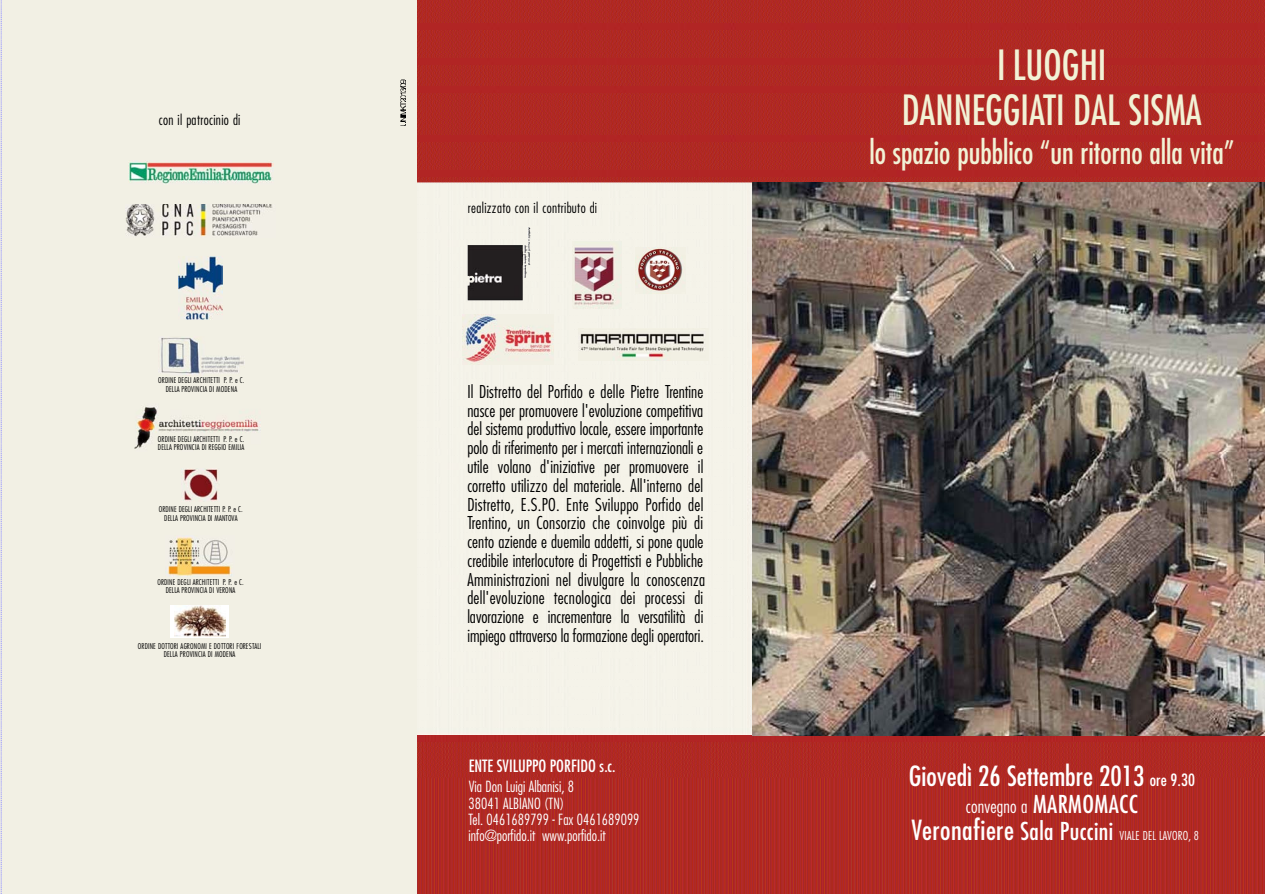
<style>
.page{position:relative;width:1265px;height:894px;background:#fff}
.page>*{position:absolute;margin:0;border:0;box-sizing:border-box;transform-origin:0 0}
.t1{font:condensed 40.5px/45px "Futura";color:#f2f2d6;text-align:center;scale:.95 1}
.t2{font:condensed 31.5px "Futura";color:#f2f2d6;scale:.95 1}
.t3{font:condensed 27px "Futura";color:#fff}
.t4{font:300 condensed 18px "Futura";letter-spacing:.01em;color:#fff}
.t5{font:300 condensed 17.25px/18.8px "Futura";letter-spacing:.005em;color:#000}
.t6{font:condensed 16.5px "Futura";color:#fff}
.t7{font:300 condensed 15px/16.5px "Futura";color:#fff}
.t8{font:300 condensed 14.25px "Futura";letter-spacing:.025em;color:#000}
.t9{font:300 condensed 12px "Futura";letter-spacing:.015em;color:#fff}
.t10{font:300 condensed 7.8px/8.2px "Futura";letter-spacing:.025em;color:#000;text-align:center}
.s1{font-size:16.5px}
.s2{font-weight:400;font-size:24px}
.s3{font-weight:400;font-size:27px}
</style>
<div class="page">
<img style="left:416px;top:0;width:848px;height:893px">
<div style="left:0;top:0;width:416px;height:893px;background:#f2f0e4"></div>
<svg style="left:399px;top:80px;width:7px;height:45px"></svg>
<svg style="left:1px;top:0;width:1px;height:893px"></svg>
<img style="left:752px;top:182px;width:512px;height:553px">
<div style="left:170px;top:605px;width:59px;height:32px;background:#fff"></div>
<img style="left:174px;top:605px;width:51px;height:31px">
<img style="left:134px;top:403px;width:127px;height:48px">
<img style="left:181px;top:468px;width:38px;height:33px">
<img style="left:165px;top:535px;width:70px;height:41px">
<img style="left:178px;top:256px;width:44px;height:63px">
<img style="left:635px;top:247px;width:50px;height:46px">
<img style="left:467px;top:227px;width:63px;height:44px">
<img style="left:572px;top:241px;width:49px;height:68px">
<img style="left:463px;top:314px;width:90px;height:50px">
<img style="left:578px;top:329px;width:130px;height:32px">
<img style="left:126px;top:204px;width:150px;height:33px">
<img style="left:128px;top:160px;width:146px;height:24px">
<img style="left:158px;top:336px;width:87px;height:39px">
<p class="t8" style="left:159px;top:114px;width:83px">con il patrocinio di</p>
<p class="t10" style="left:158px;top:377px;width:88px">O R D IN ED E G L IA R C H IT E T T I P.P.e C.<br>D E L L A PROVINCIA DI MODENA</p>
<p class="t10" style="left:158px;top:435px;width:88px;text-align:left">O R D IN ED E G L IA R C H IT E T T I P.P. eC.<br>D E L L A PROVINCIA DI REGGIO E M IL IA</p>
<p class="t10" style="left:159px;top:505px;width:85px;line-height:9px">ORDINE DEGLI ARCHITETTI P. P. e C.<br>DELLA PROVINCIA DI MANTOVA</p>
<p class="t10" style="left:157px;top:578px;width:88px">O R D IN ED E G L IA R C H IT E T T I P.P.e C.<br>D E L L A PROVINCIA DI VERONA</p>
<p class="t10" style="left:138px;top:642px;width:125px">ORDINE DOTTORI AGRONOMI E DOTTORI FORESTALI<br>DELLA PROVINCIA DI MODENA</p>
<p class="t8" style="left:468px;top:201px;width:131px">realizzato con il contributo di</p>
<p class="t5" style="left:467px;top:383px;width:239px">Il Distretto del Porfido e delle Pietre Trentine nasce per promuovere l'evoluzione competitiva del sistema produttivo locale, essere importante polo di riferimento per i mercati internazionali e utile volano d'iniziative per promuovere il corretto utilizzo del materiale. All'interno del Distretto, E.S.PO. Ente Sviluppo Porfido del Trentino, un Consorzio che coinvolge più di cento aziende e duemila addetti, si pone quale credibile interlocutore di Progettisti e Pubbliche Amministrazioni nel divulgare la conoscenza dell'evoluzione tecnologica dei processi di lavorazione e incrementare la versatilità di impiego attraverso la formazione degli operatori.</p>
<p class="t6" style="left:468px;top:758px;width:148px">ENTE SVILUPPO PORFIDO s.c.</p>
<p class="t7" style="left:468px;top:778px;width:172px">Via Don Luigi Albanisi, 8<br>38041 ALBIANO (TN)<br>Tel. 0461689799 - Fax 0461689099 info@porfido.it www.porfido.it</p>
<h1 class="t1" style="left:901px;top:46px;width:317px">I LUOGHI<br>DANNEGGIATI DAL SISMA</h1>
<h2 class="t2" style="left:869px;top:138px;width:385px">lo spazio pubblico “un ritorno alla vita”</h2>
<h3 class="t3" style="left:908px;top:763px;width:287px">Giovedì 26 Settembre 2013 <span class="s1">ore 9.30</span></h3>
<p class="t4" style="left:965px;top:798px;width:173px">convegno a <span class="s2">MARMOMACC</span></p>
<p class="t9" style="left:911px;top:829px;width:289px"><span class="s3">Veronafiere</span> <span class="s2">Sala Puccini</span> VIALE DEL L AV O R O , 8</p>
</div>
